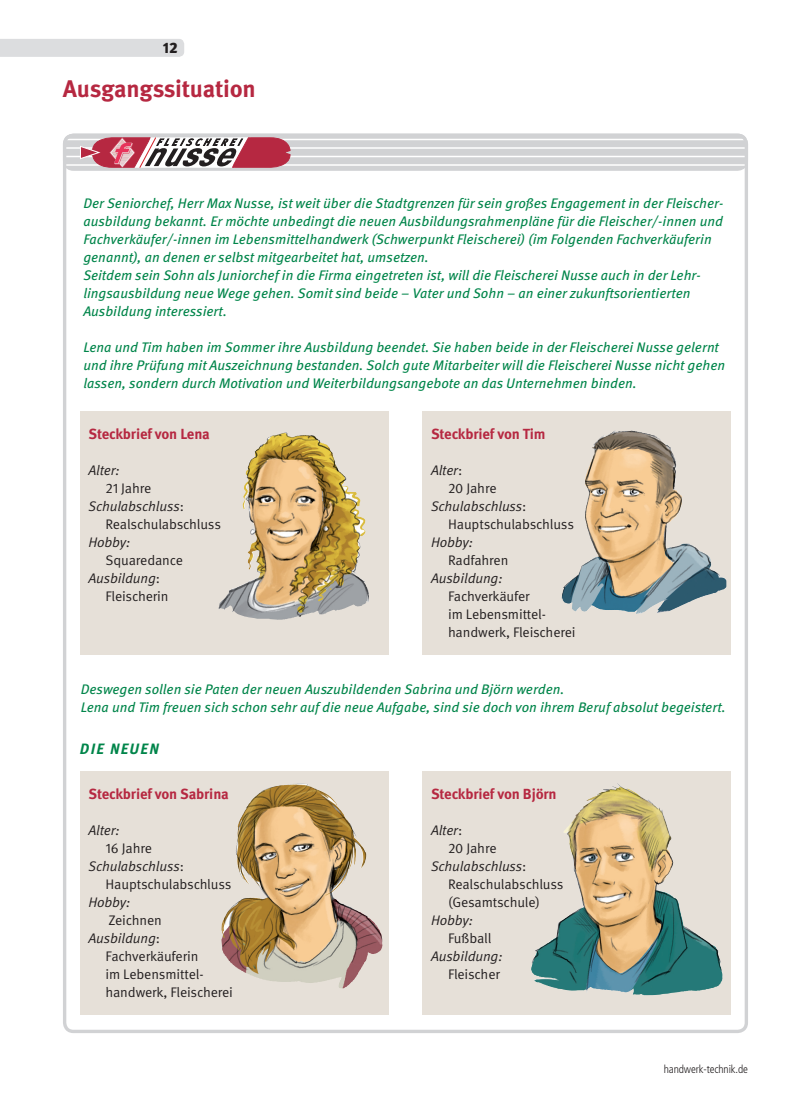
<style>
.page{position:relative;width:811px;height:1108px;background:#fff}
.page>*{position:absolute;margin:0;border:0;box-sizing:border-box;transform-origin:0 0}
.t1{font:700 24px "Meta Pro";letter-spacing:-.01em;color:#b62841}
.t2{font:italic 700 15px "Meta Pro";letter-spacing:.09em;color:#00854a}
.t3{font:900 15px "Meta Pro";color:#231f20}
.t4{font:700 14.7px "Meta Pro";letter-spacing:-.01em;color:#b62841}
.t5{font:italic 13.8px/18px "Meta Pro";color:#00854a}
.t6{font:13.8px "Meta Pro";letter-spacing:-.01em;color:#231f20}
.t7{font:italic 13.8px "Meta Pro";letter-spacing:-.01em;color:#231f20}
.t8{font:300 condensed 11.25px "Frutiger LT Std";letter-spacing:-.01em;color:#231f20}
.s1{font-style:normal}
</style>
<div class="page">
<div style="left:0;top:39px;width:184px;height:18px;background:#dcdddf"></div>
<div style="left:63px;top:134px;width:684px;height:37px;background:#d1d2d4;border-radius:11px"></div>
<hr style="left:63px;top:156px;width:684px;height:1px;background:#fff">
<hr style="left:63px;top:147px;width:684px;height:2px;background:#fff">
<hr style="left:63px;top:139px;width:684px;height:1px;background:#fff">
<hr style="left:63px;top:164px;width:684px;height:2px;background:#fff">
<div style="left:63px;top:134px;width:684px;height:899px;border:3px solid #d1d2d4;border-radius:9px"></div>
<svg style="left:79px;top:137px;width:212px;height:31px;background:#b57883"></svg>
<svg style="left:80px;top:412px;width:308px;height:243px;background:#dcd2c0"></svg>
<svg style="left:422px;top:412px;width:308px;height:243px;background:#d9d3c9"></svg>
<svg style="left:80px;top:772px;width:308px;height:243px;background:#dacebd"></svg>
<svg style="left:422px;top:772px;width:308px;height:243px;background:#c8cbbe"></svg>
<img style="left:563px;top:783px;width:56px;height:132px">
<img style="left:235px;top:783px;width:62px;height:102px">
<img style="left:584px;top:431px;width:46px;height:132px">
<img style="left:242px;top:432px;width:43px;height:118px">
<p class="t3" style="left:163px;top:38px;width:16px">12</p>
<p class="t1" style="left:63px;top:74px;width:194px">Ausgangssituation</p>
<p class="t5" style="left:83px;top:195px;width:641px">Der Seniorchef, Herr Max Nusse, ist weit über die Stadtgrenzen für sein großes Engagement in der Fleischer&shy;ausbildung bekannt. Er möchte unbedingt die neuen Ausbildungsrahmenpläne für die Fleischer/-innen und Fachverkäufer/-innen im Lebensmittelhandwerk (Schwerpunkt Fleischerei) (im Folgenden Fachverkäuferin genannt), an denen er selbst mitgearbeitet hat, umsetzen.<br>Seitdem sein Sohn als Juniorchef in die Firma eingetreten ist, will die Fleischerei Nusse auch in der Lehr&shy;lingsausbildung neue Wege gehen. Somit sind beide – Vater und Sohn – an einer zukunftsorientierten Ausbildung interessiert.</p>
<p class="t5" style="left:83px;top:339px;width:643px">Lena und Tim haben im Sommer ihre Ausbildung beendet. Sie haben beide in der Fleischerei Nusse gelernt und ihre Prüfung mit Auszeichnung bestanden. Solch gute Mitarbeiter will die Fleischerei Nusse nicht gehen lassen, sondern durch Motivation und Weiterbildungsangebote an das Unternehmen binden.</p>
<p class="t4" style="left:88px;top:425px;width:123px">Steckbrief von Lena</p>
<p class="t7" style="left:88px;top:462px;width:33px">Alter:</p>
<p class="t6" style="left:105px;top:480px;width:47px">21 Jahre</p>
<p class="t7" style="left:88px;top:498px;width:97px">Schulabschluss<span class="s1">:</span></p>
<p class="t6" style="left:105px;top:516px;width:117px">Realschulabschluss</p>
<p class="t7" style="left:88px;top:534px;width:43px">Hobby:</p>
<p class="t6" style="left:105px;top:552px;width:79px">Squaredance</p>
<p class="t7" style="left:88px;top:570px;width:73px">Ausbildung<span class="s1">:</span></p>
<p class="t6" style="left:105px;top:588px;width:65px">Fleischerin</p>
<p class="t4" style="left:431px;top:425px;width:116px">Steckbrief von Tim</p>
<p class="t7" style="left:431px;top:462px;width:33px">Alter<span class="s1">:</span></p>
<p class="t6" style="left:448px;top:480px;width:50px">20 Jahre</p>
<p class="t7" style="left:431px;top:498px;width:97px">Schulabschluss<span class="s1">:</span></p>
<p class="t6" style="left:448px;top:516px;width:127px">Hauptschulabschluss</p>
<p class="t7" style="left:431px;top:534px;width:43px">Hobby:</p>
<p class="t6" style="left:448px;top:552px;width:62px">Radfahren</p>
<p class="t7" style="left:431px;top:570px;width:73px">Ausbildung:</p>
<p class="t6" style="left:448px;top:588px;width:83px">Fachverkäufer</p>
<p class="t6" style="left:448px;top:606px;width:99px">im Lebensmittel-</p>
<p class="t6" style="left:448px;top:624px;width:129px">handwerk, Fleischerei</p>
<p class="t5" style="left:81px;top:681px;width:646px">Deswegen sollen sie Paten der neuen Auszubildenden Sabrina und Björn werden.<br>Lena und Tim freuen sich schon sehr auf die neue Aufgabe, sind sie doch von ihrem Beruf absolut begeistert.</p>
<p class="t2" style="left:80px;top:739px;width:80px">DIE NEUEN</p>
<p class="t4" style="left:88px;top:785px;width:142px">Steckbrief von Sabrina</p>
<p class="t7" style="left:88px;top:822px;width:33px">Alter:</p>
<p class="t6" style="left:105px;top:840px;width:48px">16 Jahre</p>
<p class="t7" style="left:88px;top:858px;width:97px">Schulabschluss<span class="s1">:</span></p>
<p class="t6" style="left:105px;top:876px;width:127px">Hauptschulabschluss</p>
<p class="t7" style="left:88px;top:894px;width:43px">Hobby:</p>
<p class="t6" style="left:108px;top:912px;width:55px">Zeichnen</p>
<p class="t7" style="left:88px;top:930px;width:73px">Ausbildung<span class="s1">:</span></p>
<p class="t6" style="left:105px;top:948px;width:94px">Fachverkäuferin</p>
<p class="t6" style="left:105px;top:966px;width:99px">im Lebensmittel-</p>
<p class="t6" style="left:105px;top:984px;width:129px">handwerk, Fleischerei</p>
<p class="t4" style="left:431px;top:785px;width:127px">Steckbrief von Björn</p>
<p class="t7" style="left:431px;top:822px;width:33px">Alter<span class="s1">:</span></p>
<p class="t6" style="left:448px;top:840px;width:50px">20 Jahre</p>
<p class="t7" style="left:431px;top:858px;width:97px">Schulabschluss<span class="s1">:</span></p>
<p class="t6" style="left:448px;top:876px;width:117px">Realschulabschluss</p>
<p class="t6" style="left:448px;top:894px;width:93px">(Gesamtschule)</p>
<p class="t7" style="left:431px;top:912px;width:43px">Hobby:</p>
<p class="t6" style="left:448px;top:930px;width:45px">Fußball</p>
<p class="t7" style="left:431px;top:948px;width:73px">Ausbildung:</p>
<p class="t6" style="left:448px;top:966px;width:53px">Fleischer</p>
<p class="t8" style="left:663px;top:1062px;width:86px">handwerk-technik.de</p>
</div>
